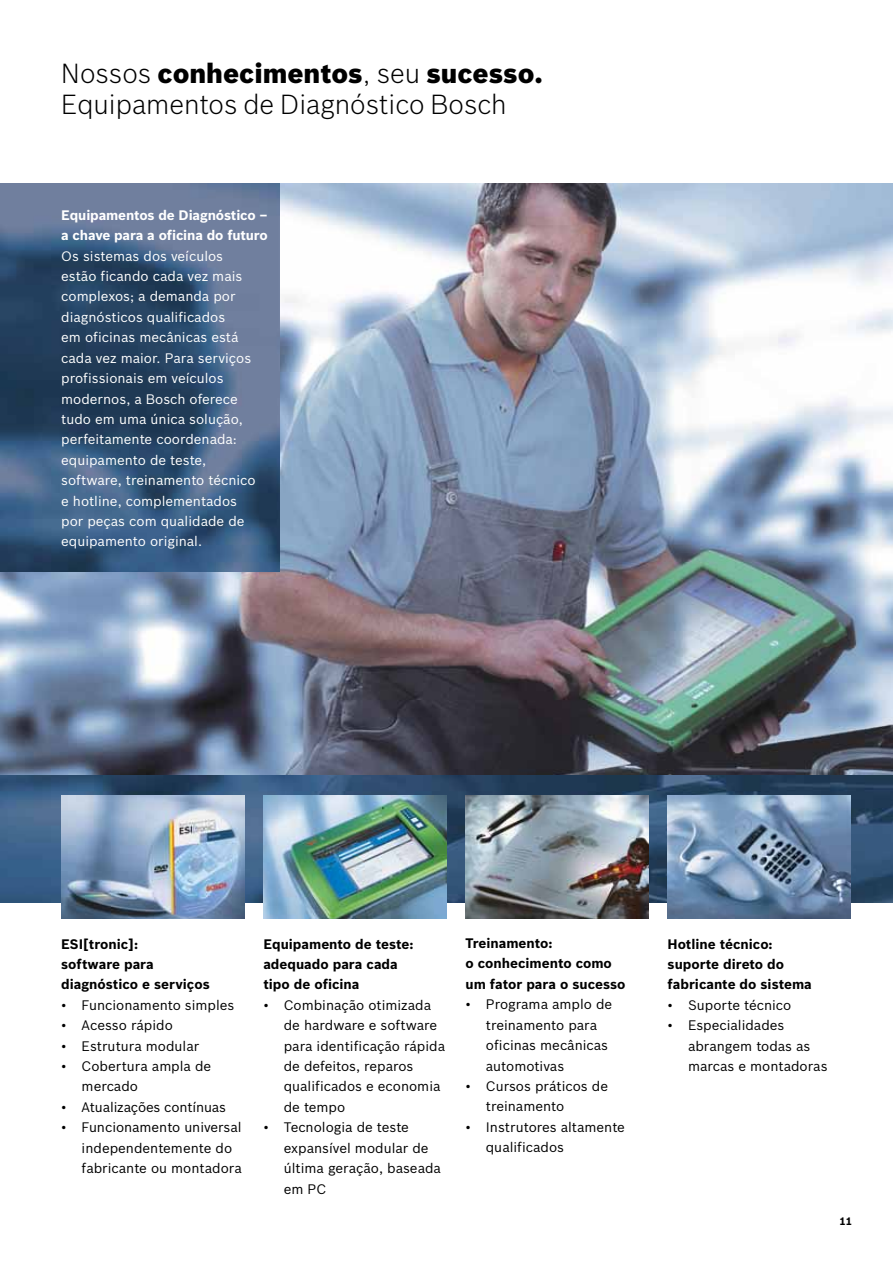
<style>
.page{position:relative;width:893px;height:1263px;background:#fff}
.page>*{position:absolute;margin:0;border:0;box-sizing:border-box;transform-origin:0 0}
.t1{font:300 27px/30.6px "Bosch Sans";color:#000}
.t2{font:13.5px/20.4px "Bosch Sans";color:#000}
.t3{font:13.5px/20.4px "Bosch Sans";color:#fff}
.t4{font:700 13.5px/20.4px "Bosch Sans";color:#000}
.t5{font:700 13.5px/20.4px "Bosch Sans";letter-spacing:-.01em;color:#fff}
.t6{font:700 10.5px "Bosch Sans";color:#000}
.s1{font-weight:900}
</style>
<div class="page">
<img style="left:0;top:184px;width:893px;height:592px">
<img style="left:0;top:184px;width:279px;height:387px">
<img style="left:0;top:776px;width:893px;height:126px">
<img style="left:61px;top:795px;width:183px;height:123px">
<img style="left:263px;top:795px;width:183px;height:123px">
<img style="left:465px;top:795px;width:183px;height:123px">
<img style="left:668px;top:795px;width:182px;height:123px">
<h1 class="t1" style="left:61px;top:58px;width:483px">Nossos <span class="s1">conhecimentos</span>, seu <span class="s1">sucesso.<br></span>Equipamentos de Diagnóstico Bosch</h1>
<p class="t5" style="left:61px;top:204px;width:208px">Equipamentos de Diagnóstico – a chave para a oficina do futuro</p>
<p class="t3" style="left:61px;top:245px;width:196px">Os sistemas dos veículos estão ficando cada vez mais complexos; a demanda por diagnósticos qualificados<br>em oficinas mecânicas está cada vez maior. Para serviços profissionais em veículos modernos, a Bosch oferece tudo em uma única solução, perfeitamente coordenada: equipamento de teste, software, treinamento técnico e hotline, complementados por peças com qualidade de equipamento original.</p>
<p class="t4" style="left:61px;top:933px;width:150px">ESI[tronic]:<br>software para diagnóstico e serviços</p>
<p class="t2" style="left:61px;top:994px;width:175px">• Funcionamento simples</p>
<p class="t2" style="left:61px;top:1015px;width:113px">• Acesso rápido</p>
<p class="t2" style="left:61px;top:1035px;width:139px">• Estrutura modular</p>
<p class="t2" style="left:82px;top:1056px;width:131px;text-indent:-20px">• Cobertura ampla de mercado</p>
<p class="t2" style="left:61px;top:1096px;width:166px">• Atualizações contínuas</p>
<p class="t2" style="left:82px;top:1117px;width:162px;text-indent:-20px">• Funcionamento universal independentemente do fabricante ou montadora</p>
<p class="t4" style="left:263px;top:933px;width:152px">Equipamento de teste: adequado para cada tipo de oficina</p>
<p class="t2" style="left:284px;top:994px;width:163px;text-indent:-20px">• Combinação otimizada de hardware e software para identificação rápida de defeitos, reparos qualificados e economia de tempo</p>
<p class="t2" style="left:284px;top:1117px;width:159px;text-indent:-20px">• Tecnologia de teste expansível modular de última geração, baseada em PC</p>
<p class="t4" style="left:465px;top:933px;width:162px">Treinamento:<br>o conhecimento como um fator para o sucesso</p>
<p class="t2" style="left:486px;top:994px;width:128px;text-indent:-20px">• Programa amplo de treinamento para oficinas mecânicas automotivas</p>
<p class="t2" style="left:486px;top:1075px;width:124px;text-indent:-20px">• Cursos práticos de treinamento</p>
<p class="t2" style="left:486px;top:1116px;width:141px;text-indent:-20px">• Instrutores altamente qualificados</p>
<p class="t4" style="left:668px;top:933px;width:146px">Hotline técnico: suporte direto do fabricante do sistema</p>
<p class="t2" style="left:668px;top:994px;width:125px">• Suporte técnico</p>
<p class="t2" style="left:688px;top:1015px;width:141px;text-indent:-20px">• Especialidades abrangem todas as marcas e montadoras</p>
<p class="t6" style="left:839px;top:1214px;width:14px">11</p>
</div>
